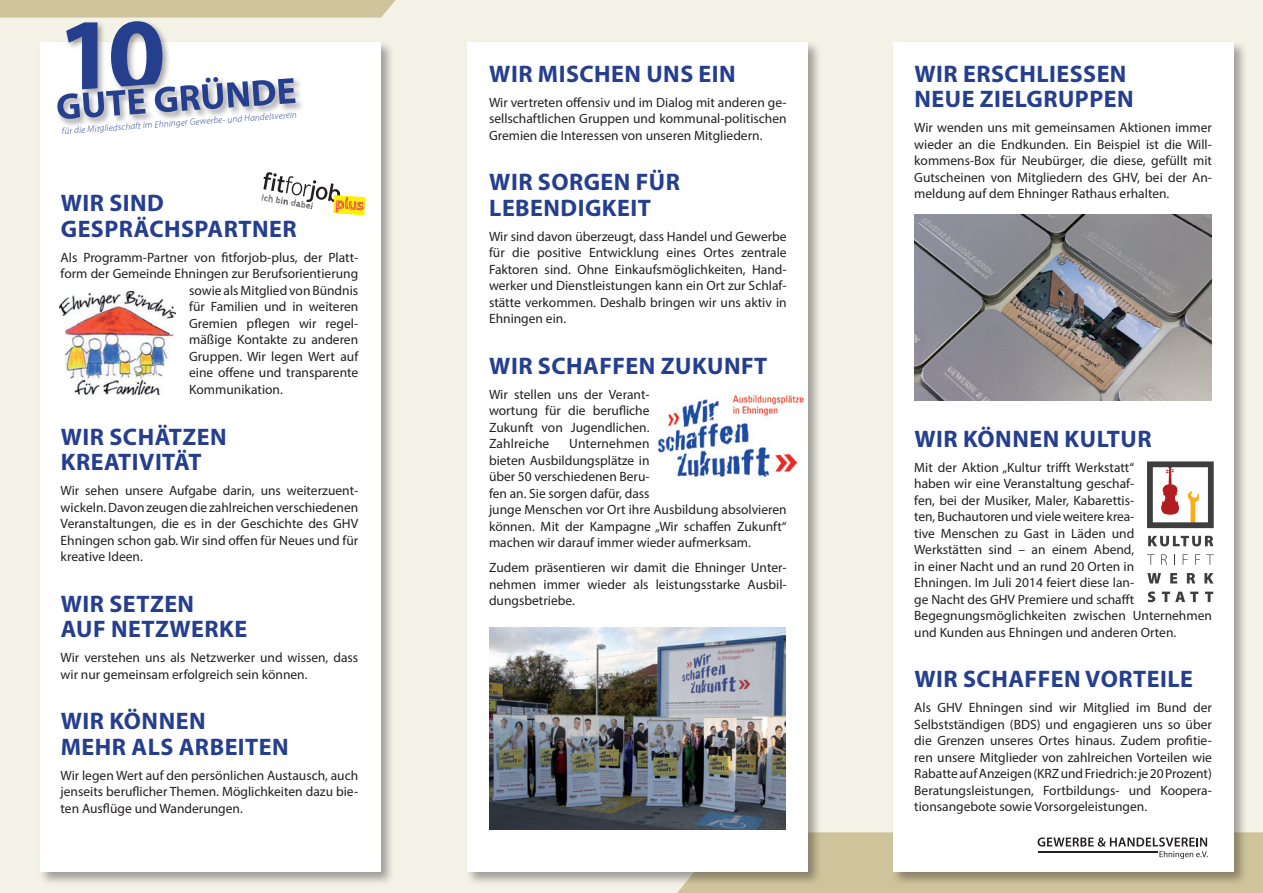
<style>
.page{position:relative;width:1263px;height:893px;background:#f4f1e7}
.page>*{position:absolute;margin:0;border:0;box-sizing:border-box;transform-origin:0 0}
.t1{font:700 24px/25.5px "Myriad Pro";letter-spacing:.02em;color:#253f8e}
.t2{font:13.5px/16.5px "Myriad Pro";color:#231f20;text-align:justify}
.t3{font:italic 300 9.3px "Myriad Pro";color:#253f8e}
</style>
<div class="page">
<div style="left:38px;top:40px;width:357px;height:846px;background:#231f20;opacity:.4"></div>
<div style="left:40px;top:43px;width:341px;height:829px;background:#fff"></div>
<div style="left:465px;top:40px;width:357px;height:846px;background:#231f20;opacity:.4"></div>
<div style="left:468px;top:43px;width:340px;height:829px;background:#fff"></div>
<div style="left:891px;top:40px;width:356px;height:846px;background:#231f20;opacity:.4"></div>
<div style="left:893px;top:43px;width:340px;height:829px;background:#fff"></div>
<svg style="left:667px;top:832px;width:596px;height:61px"></svg>
<div style="left:56px;top:20px;width:249px;height:108px;background:#231f20;opacity:.4"></div>
<svg style="left:0;top:0;width:396px;height:119px"></svg>
<img style="left:914px;top:214px;width:298px;height:187px">
<svg style="left:262px;top:172px;width:103px;height:43px"></svg>
<img style="left:60px;top:292px;width:115px;height:102px">
<img style="left:657px;top:394px;width:147px;height:83px">
<img style="left:489px;top:627px;width:297px;height:202px">
<svg style="left:1147px;top:573px;width:14px;height:10px"></svg>
<svg style="left:1170px;top:573px;width:7px;height:10px"></svg>
<svg style="left:1187px;top:573px;width:8px;height:10px"></svg>
<svg style="left:1204px;top:573px;width:9px;height:10px"></svg>
<svg style="left:1148px;top:591px;width:7px;height:11px"></svg>
<svg style="left:1162px;top:592px;width:36px;height:10px"></svg>
<svg style="left:1205px;top:592px;width:8px;height:10px"></svg>
<svg style="left:1147px;top:554px;width:7px;height:11px"></svg>
<svg style="left:1161px;top:554px;width:6px;height:11px"></svg>
<svg style="left:1183px;top:554px;width:5px;height:11px"></svg>
<svg style="left:1195px;top:554px;width:5px;height:11px"></svg>
<svg style="left:1206px;top:554px;width:8px;height:11px"></svg>
<svg style="left:1148px;top:536px;width:65px;height:10px"></svg>
<svg style="left:1147px;top:461px;width:67px;height:67px"></svg>
<p class="t3" style="left:62px;top:125px;width:237px;rotate:-4deg">für die Mitgliedschaft im Ehninger Gewerbe- und Handelsverein</p>
<h1 class="t1" style="left:61px;top:190px;width:237px">WIR SIND<br>GESPRÄCHSPARTNER</h1>
<p class="t2" style="left:61px;top:249px;width:299px">Als Programm-Partner von fitforjob-plus, der Platt-</p>
<p class="t2" style="left:61px;top:265px;width:299px">form der Gemeinde Ehningen zur Berufsorientierung</p>
<p class="t2" style="left:189px;top:282px;width:171px">sowie als Mitglied von Bündnis</p>
<p class="t2" style="left:189px;top:298px;width:171px">für Familien und in weiteren</p>
<p class="t2" style="left:189px;top:315px;width:171px">Gremien pflegen wir regel-</p>
<p class="t2" style="left:189px;top:331px;width:171px">mäßige Kontakte zu anderen</p>
<p class="t2" style="left:189px;top:348px;width:171px">Gruppen. Wir legen Wert auf</p>
<p class="t2" style="left:189px;top:364px;width:171px">eine offene und transparente</p>
<p class="t2" style="left:189px;top:381px;width:95px">Kommunikation.</p>
<h1 class="t1" style="left:61px;top:423px;width:167px">WIR SCHÄTZEN<br>KREATIVITÄT</h1>
<p class="t2" style="left:61px;top:482px;width:299px">Wir sehen unsere Aufgabe darin, uns weiterzuent&shy;wickeln. Davon zeugen die zahlreichen verschiedenen Veranstaltungen, die es in der Geschichte des GHV Ehningen schon gab. Wir sind offen für Neues und für kreative Ideen.</p>
<h1 class="t1" style="left:61px;top:590px;width:188px">WIR SETZEN<br>AUF NETZWERKE</h1>
<p class="t2" style="left:61px;top:649px;width:299px">Wir verstehen uns als Netzwerker und wissen, dass wir nur gemeinsam erfolgreich sein können.</p>
<h1 class="t1" style="left:61px;top:707px;width:229px">WIR KÖNNEN<br>MEHR ALS ARBEITEN</h1>
<p class="t2" style="left:61px;top:767px;width:299px">Wir legen Wert auf den persönlichen Austausch, auch jenseits beruflicher Themen. Möglichkeiten dazu bie&shy;ten Ausflüge und Wanderungen.</p>
<h1 class="t1" style="left:489px;top:60px;width:248px">WIR MISCHEN UNS EIN</h1>
<p class="t2" style="left:489px;top:94px;width:299px">Wir vertreten offensiv und im Dialog mit anderen ge&shy;sellschaftlichen Gruppen und kommunal-politischen Gremien die Interessen von unseren Mitgliedern.</p>
<h1 class="t1" style="left:489px;top:169px;width:192px">WIR SORGEN FÜR<br>LEBENDIGKEIT</h1>
<p class="t2" style="left:489px;top:228px;width:299px">Wir sind davon überzeugt, dass Handel und Gewerbe für die positive Entwicklung eines Ortes zentrale Faktoren sind. Ohne Einkaufsmöglichkeiten, Hand&shy;werker und Dienstleistungen kann ein Ort zur Schlaf&shy;stätte verkommen. Deshalb bringen wir uns aktiv in Ehningen ein.</p>
<h1 class="t1" style="left:489px;top:352px;width:280px">WIR SCHAFFEN ZUKUNFT</h1>
<p class="t2" style="left:489px;top:386px;width:162px">Wir stellen uns der Verant&shy;wortung für die berufliche Zukunft von Jugendlichen.<br>Zahlreiche</p>
<p class="t2" style="left:489px;top:435px;width:299px;text-align:left;text-indent:80px">Unternehmen<br>bieten Ausbildungsplätze in<br>über 50 verschiedenen Beru-<br>fen an. Sie sorgen dafür, dass<br>junge Menschen vor Ort ihre Ausbildung absolvieren können. Mit der Kampagne „Wir schaffen Zukunft“ machen wir darauf immer wieder aufmerksam.</p>
<p class="t2" style="left:489px;top:559px;width:299px">Zudem präsentieren wir damit die Ehninger Unter&shy;nehmen immer wieder als leistungsstarke Ausbil&shy;dungsbetriebe.</p>
<h1 class="t1" style="left:914px;top:60px;width:221px">WIR ERSCHLIESSEN<br>NEUE ZIELGRUPPEN</h1>
<p class="t2" style="left:914px;top:119px;width:299px">Wir wenden uns mit gemeinsamen Aktionen immer wieder an die Endkunden. Ein Beispiel ist die Will&shy;kommens-Box für Neubürger, die diese, gefüllt mit Gutscheinen von Mitgliedern des GHV, bei der An&shy;meldung auf dem Ehninger Rathaus erhalten.</p>
<h1 class="t1" style="left:914px;top:425px;width:239px">WIR KÖNNEN KULTUR</h1>
<p class="t2" style="left:914px;top:459px;width:299px;text-align:left">Mit der Aktion „Kultur trifft Werkstatt“<br>haben wir eine Veranstaltung geschaf-<br>fen, bei der Musiker, Maler, Kabarettis-<br>ten, Buchautoren und viele weitere krea-<br>tive Menschen zu Gast in Läden und<br>Werkstätten sind – an einem Abend,<br>in einer Nacht und an rund 20 Orten in<br>Ehningen. Im Juli 2014 feiert diese lan-<br>ge Nacht des GHV Premiere und schafft Begegnungsmöglichkeiten zwischen Unternehmen und Kunden aus Ehningen und anderen Orten.</p>
<h1 class="t1" style="left:914px;top:666px;width:280px">WIR SCHAFFEN VORTEILE</h1>
<p class="t2" style="left:914px;top:699px;width:299px">Als GHV Ehningen sind wir Mitglied im Bund der Selbstständigen (BDS) und engagieren uns so über die Grenzen unseres Ortes hinaus. Zudem profitie&shy;ren unsere Mitglieder von zahlreichen Vorteilen wie Rabatte auf Anzeigen (KRZ und Friedrich: je 20 Prozent)<br>Beratungsleistungen, Fortbildungs- und Koopera&shy;tionsangebote sowie Vorsorgeleistungen.</p>
</div>
